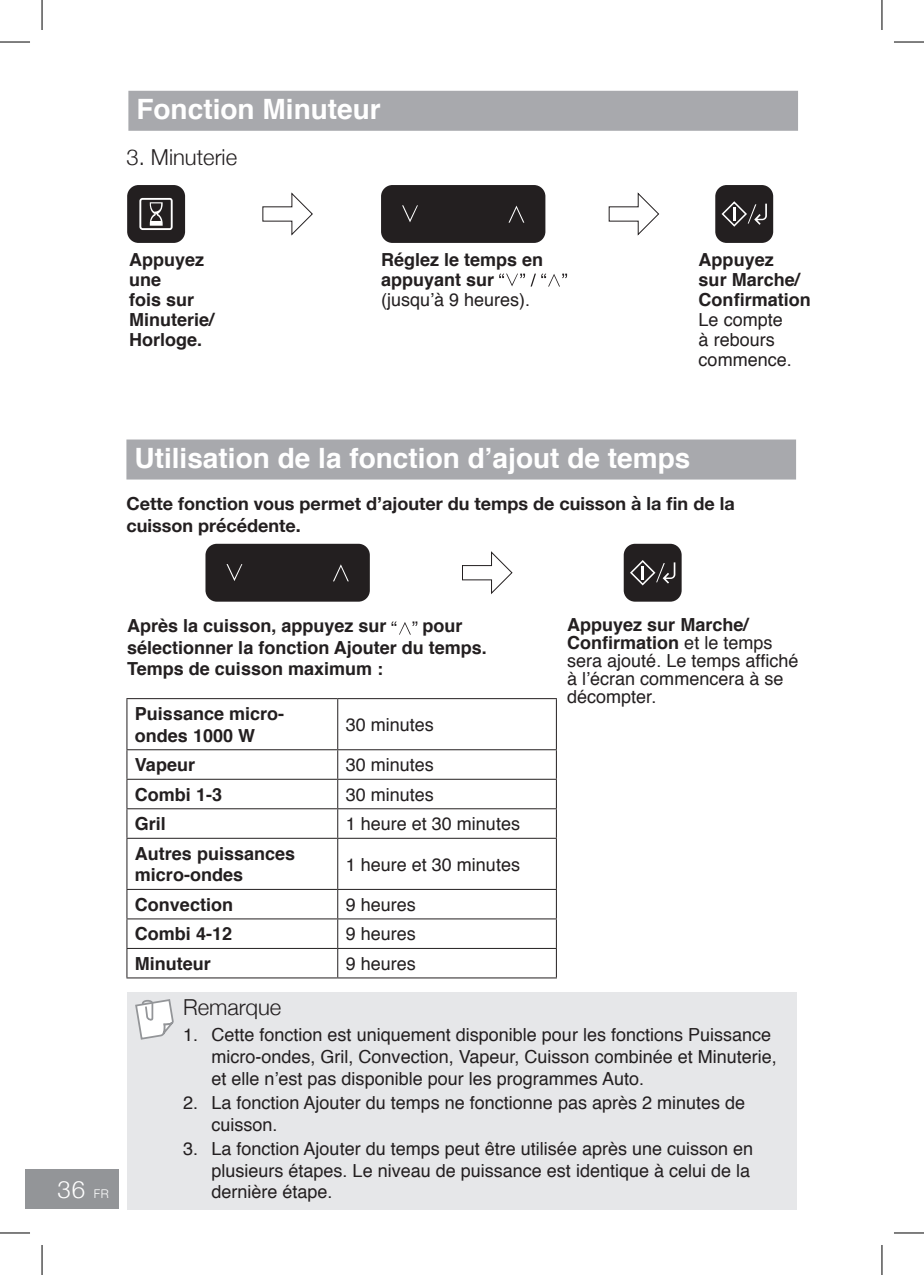
<style>
.page{position:relative;width:924px;height:1275px;background:#fff}
.page>*{position:absolute;margin:0;border:0;box-sizing:border-box;transform-origin:0 0}
.t1{font:700 28px "Helvetica";color:#fff}
.t2{font:300 24px "Helvetica Neue";color:#fff}
.t3{font:300 22px "Helvetica Neue";color:#231f20}
.t4{font:18px/21.6px "Helvetica";color:#231f20}
.t5{font:700 18px/20px "Helvetica";color:#231f20}
.t6{font:700 18px/21.6px "Helvetica Neue";color:#231f20}
.s1{font-size:12px}
.s2{font-weight:700}
</style>
<div class="page">
<div style="left:25px;top:1169px;width:94px;height:39px;background:#939598"></div>
<div style="left:126px;top:439px;width:669px;height:40px;background:#a8a9ad"></div>
<div style="left:205px;top:544px;width:164px;height:57px;background:#231f20;border-radius:11px"></div>
<svg style="left:226px;top:564px;width:16px;height:17px"></svg>
<svg style="left:333px;top:564px;width:15px;height:17px"></svg>
<div style="left:623px;top:544px;width:58px;height:57px;background:#231f20;border-radius:11px"></div>
<svg style="left:630px;top:560px;width:45px;height:25px"></svg>
<svg style="left:462px;top:551px;width:51px;height:44px"></svg>
<svg style="left:391px;top:621px;width:26px;height:13px"></svg>
<div style="left:127px;top:992px;width:669px;height:218px;background:#e6e7e9"></div>
<svg style="left:135px;top:999px;width:38px;height:40px"></svg>
<div style="left:128px;top:91px;width:669px;height:40px;background:#a8a9ad"></div>
<svg style="left:499px;top:273px;width:68px;height:13px"></svg>
<div style="left:127px;top:185px;width:58px;height:58px;background:#231f20;border-radius:11px"></div>
<svg style="left:139px;top:198px;width:33px;height:32px"></svg>
<hr style="left:150px;top:221px;width:12px;height:4px;background:#fff">
<div style="left:715px;top:185px;width:57px;height:58px;background:#231f20;border-radius:11px"></div>
<svg style="left:721px;top:201px;width:45px;height:26px"></svg>
<div style="left:381px;top:185px;width:164px;height:58px;background:#231f20;border-radius:11px"></div>
<svg style="left:402px;top:205px;width:16px;height:17px"></svg>
<svg style="left:508px;top:206px;width:16px;height:17px"></svg>
<svg style="left:262px;top:192px;width:51px;height:44px"></svg>
<svg style="left:608px;top:192px;width:51px;height:44px"></svg>
<hr style="left:126px;top:698px;width:211px;height:1px;background:#231f20">
<hr style="left:126px;top:699px;width:1px;height:50px;background:#231f20">
<hr style="left:337px;top:698px;width:219px;height:1px;background:#231f20">
<hr style="left:337px;top:699px;width:1px;height:50px;background:#231f20">
<hr style="left:555px;top:699px;width:1px;height:50px;background:#231f20">
<hr style="left:126px;top:749px;width:211px;height:1px;background:#231f20">
<hr style="left:337px;top:749px;width:219px;height:1px;background:#231f20">
<hr style="left:126px;top:779px;width:211px;height:1px;background:#231f20">
<hr style="left:337px;top:779px;width:219px;height:1px;background:#231f20">
<hr style="left:126px;top:808px;width:211px;height:1px;background:#231f20">
<svg style="left:126px;top:750px;width:1px;height:88px"></svg>
<hr style="left:337px;top:808px;width:219px;height:1px;background:#231f20">
<svg style="left:337px;top:750px;width:1px;height:88px"></svg>
<svg style="left:555px;top:750px;width:1px;height:88px"></svg>
<hr style="left:126px;top:838px;width:211px;height:1px;background:#231f20">
<hr style="left:126px;top:839px;width:1px;height:50px;background:#231f20">
<hr style="left:337px;top:838px;width:219px;height:1px;background:#231f20">
<hr style="left:337px;top:839px;width:1px;height:50px;background:#231f20">
<hr style="left:555px;top:839px;width:1px;height:50px;background:#231f20">
<hr style="left:126px;top:889px;width:211px;height:1px;background:#231f20">
<hr style="left:337px;top:889px;width:219px;height:1px;background:#231f20">
<hr style="left:126px;top:918px;width:211px;height:1px;background:#231f20">
<hr style="left:337px;top:918px;width:219px;height:1px;background:#231f20">
<hr style="left:126px;top:948px;width:211px;height:1px;background:#231f20">
<svg style="left:126px;top:890px;width:1px;height:87px"></svg>
<hr style="left:337px;top:948px;width:219px;height:1px;background:#231f20">
<svg style="left:337px;top:890px;width:1px;height:87px"></svg>
<svg style="left:555px;top:890px;width:1px;height:87px"></svg>
<hr style="left:126px;top:977px;width:211px;height:1px;background:#231f20">
<hr style="left:337px;top:977px;width:219px;height:1px;background:#231f20">
<hr style="left:0;top:42px;width:30px;height:1px;background:#000">
<hr style="left:893px;top:42px;width:30px;height:1px;background:#000">
<hr style="left:0;top:1232px;width:30px;height:1px;background:#000">
<hr style="left:893px;top:1232px;width:30px;height:1px;background:#000">
<hr style="left:42px;top:0;width:1px;height:30px;background:#000">
<hr style="left:42px;top:1245px;width:1px;height:30px;background:#000">
<hr style="left:881px;top:0;width:1px;height:30px;background:#000">
<hr style="left:881px;top:1245px;width:1px;height:30px;background:#000">
<h1 class="t1" style="left:136px;top:87px;width:246px">Fonction Minuteur</h1>
<p class="t3" style="left:126px;top:139px;width:112px">3. Minuterie</p>
<p class="t5" style="left:129px;top:249px;width:87px">Appuyez une<br>fois sur<br>Minuterie/<br>Horloge.</p>
<p class="t5" style="left:381px;top:249px;width:164px">Réglez le temps en appuyant sur</p>
<p class="t4" style="left:381px;top:289px;width:151px">(jusqu’à 9 heures).</p>
<p class="t5" style="left:698px;top:249px;width:113px">Appuyez<br>sur Marche/<br>Confirmation</p>
<p class="t4" style="left:698px;top:310px;width:95px;line-height:20px">Le compte à rebours commence.</p>
<h1 class="t1" style="left:134px;top:436px;width:557px">Utilisation de la fonction d’ajout de temps</h1>
<p class="t6" style="left:126px;top:493px;width:609px">Cette fonction vous permet d’ajouter du temps de cuisson à la fin de la cuisson précédente.</p>
<h2 class="t2" style="left:57px;top:1169px;width:53px">36 <span class="s1">FR</span></h2>
<p class="t5" style="left:127px;top:615px;width:361px;line-height:21.6px;text-indent:295px">pour sélectionner la fonction Ajouter du temps.<br>Temps de cuisson maximum :</p>
<p class="t4" style="left:567px;top:616px;width:233px;line-height:18px"><span class="s2">Appuyez sur Marche/<br>Confirmation</span> et le temps sera ajouté. Le temps affiché à l’écran commencera à se décompter.</p>
<p class="t5" style="left:127px;top:616px;width:261px">Après la cuisson, appuyez sur</p>
<p class="t5" style="left:135px;top:703px;width:151px;line-height:21.6px">Puissance micro&shy;ondes 1000 W</p>
<p class="t4" style="left:345px;top:714px;width:90px">30 minutes</p>
<p class="t5" style="left:135px;top:755px;width:62px">Vapeur</p>
<p class="t4" style="left:345px;top:754px;width:90px">30 minutes</p>
<p class="t5" style="left:135px;top:784px;width:89px">Combi 1-3</p>
<p class="t4" style="left:345px;top:784px;width:90px">30 minutes</p>
<p class="t5" style="left:135px;top:814px;width:33px">Gril</p>
<p class="t4" style="left:345px;top:813px;width:176px">1 heure et 30 minutes</p>
<p class="t5" style="left:135px;top:843px;width:162px;line-height:21.6px">Autres puissances micro-ondes</p>
<p class="t4" style="left:345px;top:854px;width:176px">1 heure et 30 minutes</p>
<p class="t5" style="left:135px;top:895px;width:100px">Convection</p>
<p class="t4" style="left:345px;top:894px;width:72px">9 heures</p>
<p class="t5" style="left:135px;top:924px;width:99px">Combi 4-12</p>
<p class="t4" style="left:345px;top:924px;width:72px">9 heures</p>
<p class="t5" style="left:135px;top:954px;width:77px">Minuteur</p>
<p class="t4" style="left:345px;top:953px;width:72px">9 heures</p>
<p class="t3" style="left:183px;top:989px;width:100px">Remarque</p>
<p class="t4" style="left:211px;top:1024px;width:566px;text-indent:-28px">1. Cette fonction est uniquement disponible pour les fonctions Puissance micro-ondes, Gril, Convection, Vapeur, Cuisson combinée et Minuterie, et elle n’est pas disponible pour les programmes Auto.</p>
<p class="t4" style="left:211px;top:1092px;width:535px;text-indent:-28px">2. La fonction Ajouter du temps ne fonctionne pas après 2 minutes de cuisson.</p>
<p class="t4" style="left:211px;top:1138px;width:543px;text-indent:-28px">3. La fonction Ajouter du temps peut être utilisée après une cuisson en plusieurs étapes. Le niveau de puissance est identique à celui de la dernière étape.</p>
</div>
